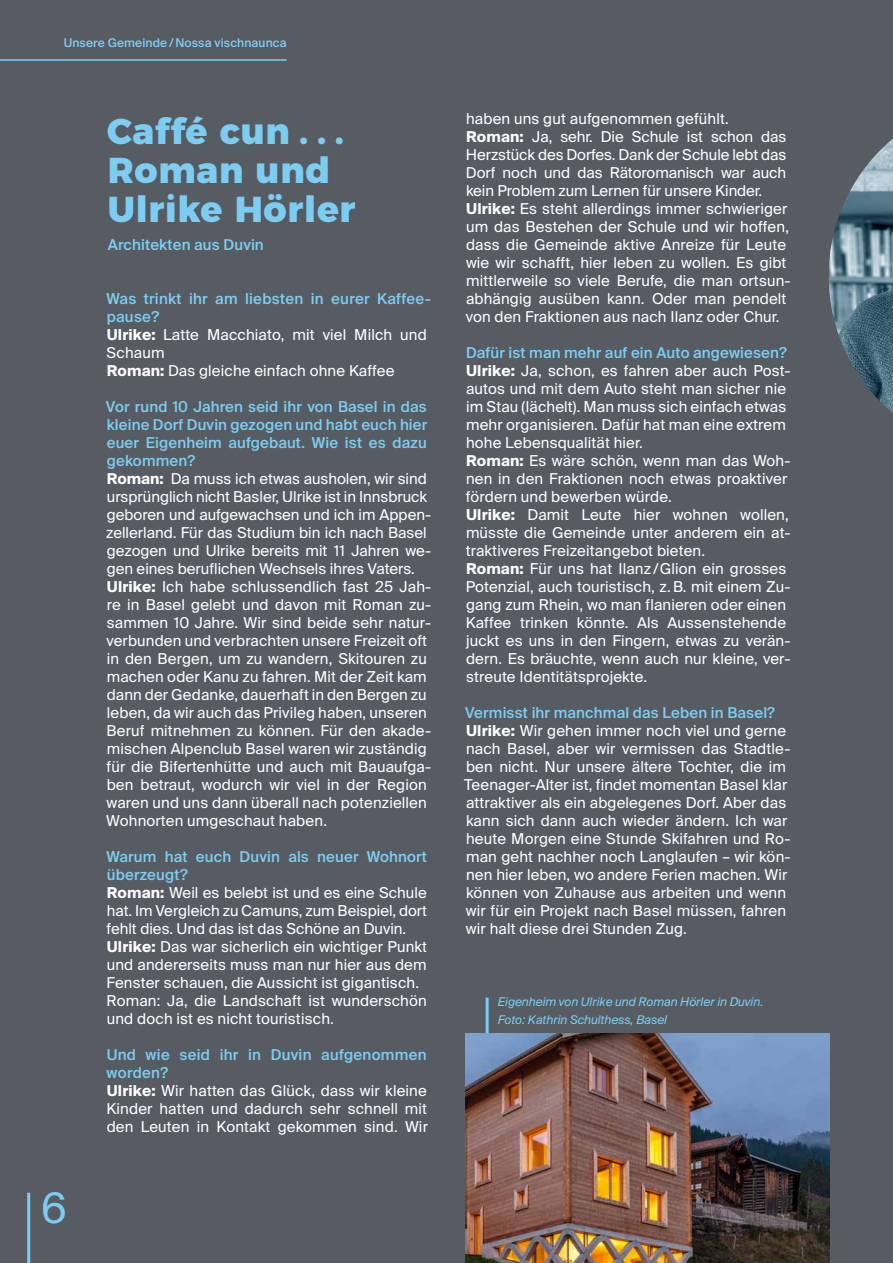
<style>
.page{position:relative;width:893px;height:1263px;background:#565c62}
.page>*{position:absolute;margin:0;border:0;box-sizing:border-box;transform-origin:0 0}
.t1{font:42px "Suisse Intl";color:#7dcdf3}
.t2{font:800 36px/39px "Montserrat";letter-spacing:.02em;color:#7dcdf3}
.t3{font:15px/18px "Suisse Intl";letter-spacing:.01em;color:#fff}
.t4{font:500 15px "Suisse Intl";letter-spacing:.01em;color:#7dcdf3}
.t5{font:italic 12px/18px "Suisse Intl";color:#7dcdf3}
.t6{font:500 12px "Suisse Intl";letter-spacing:.01em;color:#7dcdf3}
.s1{font-weight:500;color:#7dcdf3}
.s2{font-weight:700}
</style>
<div class="page">
<img style="left:829px;top:138px;width:64px;height:275px">
<hr style="left:0;top:59px;width:287px;height:2px;background:#7dcdf3">
<hr style="left:27px;top:1193px;width:3px;height:70px;background:#7dcdf3">
<hr style="left:486px;top:998px;width:3px;height:98px;background:#7dcdf3">
<img style="left:466px;top:1033px;width:363px;height:230px">
<p class="t6" style="left:64px;top:35px;width:224px">Unsere Gemeinde / Nossa vischnaunca</p>
<h2 class="t2" style="left:107px;top:109px;width:250px">Caffé cun . . .<br>Roman und<br>Ulrike Hörler</h2>
<p class="t4" style="left:108px;top:236px;width:157px">Architekten aus Duvin</p>
<h1 class="t1" style="left:41px;top:1184px;width:27px">6</h1>
<p class="t3" style="left:106px;top:290px;width:326px"><span class="s1">Was trinkt ihr am liebsten in eurer Kaffee&shy;pause?<br></span><span class="s2">Ulrike:</span> Latte Macchiato, mit viel Milch und<br>Schaum<br><span class="s2">Roman:</span> Das gleiche einfach ohne Kaffee</p>
<p class="t3" style="left:106px;top:398px;width:327px"><span class="s1">Vor rund 10 Jahren seid ihr von Basel in das kleine Dorf Duvin gezogen und habt euch hier euer Eigenheim aufgebaut. Wie ist es dazu gekommen?<br></span><span class="s2">Roman:</span> Da muss ich etwas ausholen, wir sind ursprünglich nicht Basler, Ulrike ist in Innsbruck geboren und aufgewachsen und ich im Appen&shy;zellerland. Für das Studium bin ich nach Basel gezogen und Ulrike bereits mit 11 Jahren we&shy;gen eines beruflichen Wechsels ihres Vaters.<br><span class="s2">Ulrike:</span> Ich habe schlussendlich fast 25 Jah&shy;re in Basel gelebt und davon mit Roman zu&shy;sammen 10 Jahre. Wir sind beide sehr natur&shy;verbunden und verbrachten unsere Freizeit oft in den Bergen, um zu wandern, Skitouren zu machen oder Kanu zu fahren. Mit der Zeit kam dann der Gedanke, dauerhaft in den Bergen zu leben, da wir auch das Privileg haben, unseren Beruf mitnehmen zu können. Für den akade&shy;mischen Alpenclub Basel waren wir zuständig für die Bifertenhütte und auch mit Bauaufga&shy;ben betraut, wodurch wir viel in der Region waren und uns dann überall nach potenziellen Wohnorten umgeschaut haben.</p>
<p class="t3" style="left:106px;top:848px;width:322px"><span class="s1">Warum hat euch Duvin als neuer Wohnort überzeugt?<br></span><span class="s2">Roman:</span> Weil es belebt ist und es eine Schule hat. Im Vergleich zu Camuns, zum Beispiel, dort fehlt dies. Und das ist das Schöne an Duvin.<br><span class="s2">Ulrike:</span> Das war sicherlich ein wichtiger Punkt und andererseits muss man nur hier aus dem Fenster schauen, die Aussicht ist gigantisch.<br>Roman: Ja, die Landschaft ist wunderschön und doch ist es nicht touristisch.</p>
<p class="t3" style="left:106px;top:1046px;width:323px"><span class="s1">Und wie seid ihr in Duvin aufgenommen worden?<br></span><span class="s2">Ulrike:</span> Wir hatten das Glück, dass wir kleine Kinder hatten und dadurch sehr schnell mit den Leuten in Kontakt gekommen sind. Wir</p>
<p class="t3" style="left:466px;top:110px;width:326px">haben uns gut aufgenommen gefühlt.<br><span class="s2">Roman:</span> Ja, sehr. Die Schule ist schon das Herzstück des Dorfes. Dank der Schule lebt das Dorf noch und das Rätoromanisch war auch kein Problem zum Lernen für unsere Kinder.<br><span class="s2">Ulrike:</span> Es steht allerdings immer schwieriger um das Bestehen der Schule und wir hoffen, dass die Gemeinde aktive Anreize für Leute wie wir schafft, hier leben zu wollen. Es gibt mittlerweile so viele Berufe, die man ortsun&shy;abhängig ausüben kann. Oder man pendelt von den Fraktionen aus nach Ilanz oder Chur.</p>
<p class="t3" style="left:466px;top:344px;width:326px"><span class="s1">Dafür ist man mehr auf ein Auto angewiesen?<br></span><span class="s2">Ulrike:</span> Ja, schon, es fahren aber auch Post&shy;autos und mit dem Auto steht man sicher nie im Stau (lächelt). Man muss sich einfach etwas mehr organisieren. Dafür hat man eine extrem hohe Lebensqualität hier.<br><span class="s2">Roman:</span> Es wäre schön, wenn man das Woh&shy;nen in den Fraktionen noch etwas proaktiver fördern und bewerben würde.<br><span class="s2">Ulrike:</span> Damit Leute hier wohnen wollen, müsste die Gemeinde unter anderem ein at&shy;traktiveres Freizeitangebot bieten.<br><span class="s2">Roman:</span> Für uns hat Ilanz /Glion ein grosses Potenzial, auch touristisch, z.B. mit einem Zu&shy;gang zum Rhein, wo man flanieren oder einen Kaffee trinken könnte. Als Aussenstehende juckt es uns in den Fingern, etwas zu verän&shy;dern. Es bräuchte, wenn auch nur kleine, ver&shy;streute Identitätsprojekte.</p>
<p class="t3" style="left:464px;top:704px;width:328px"><span class="s1">Vermisst ihr manchmal das Leben in Basel?<br></span><span class="s2">Ulrike:</span> Wir gehen immer noch viel und gerne nach Basel, aber wir vermissen das Stadtle&shy;ben nicht. Nur unsere ältere Tochter, die im Teenager-Alter ist, findet momentan Basel klar attraktiver als ein abgelegenes Dorf. Aber das kann sich dann auch wieder ändern. Ich war heute Morgen eine Stunde Skifahren und Ro&shy;man geht nachher noch Langlaufen – wir kön&shy;nen hier leben, wo andere Ferien machen. Wir können von Zuhause aus arbeiten und wenn wir für ein Projekt nach Basel müssen, fahren wir halt diese drei Stunden Zug.</p>
<p class="t5" style="left:498px;top:993px;width:267px">Eigenheim von Ulrike und Roman Hörler in Duvin.<br>Foto: Kathrin Schulthess, Basel</p>
</div>
